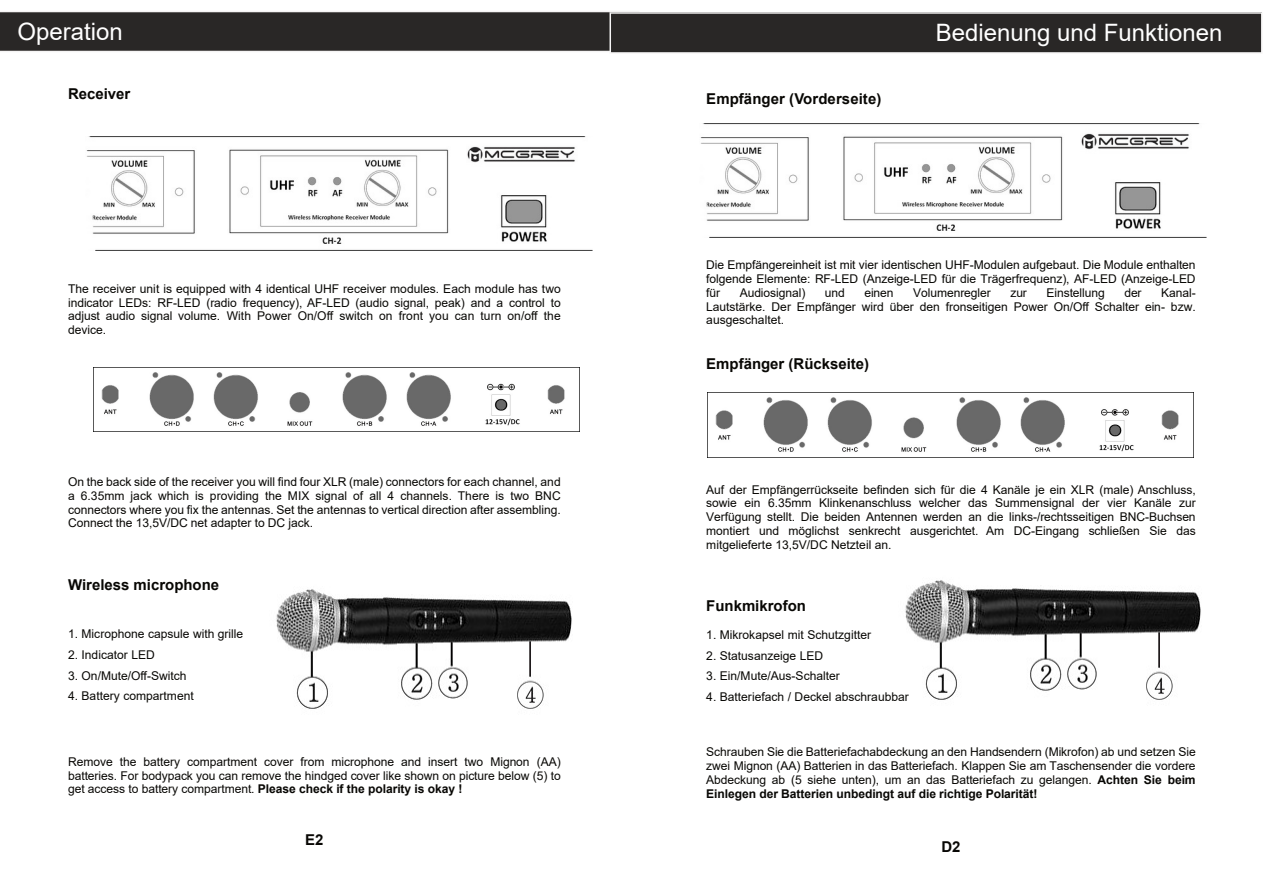
<style>
.page{position:relative;width:1264px;height:893px;background:#fff}
.page>*{position:absolute;margin:0;border:0;box-sizing:border-box;transform-origin:0 0}
.t1{font:24px "Arial";color:#fff}
.t2{font:700 15px "Arial";color:#080704}
.t3{font:12px/13.8px "Arial";letter-spacing:-.005em;color:#080704;text-align:justify}
.s1{font-weight:700}
</style>
<div class="page">
<svg style="left:0;top:11px;width:639px;height:41px;background:#353332"></svg>
<img style="left:276px;top:589px;width:296px;height:120px">
<img style="left:86px;top:136px;width:506px;height:114px">
<img style="left:93px;top:367px;width:486px;height:65px">
<img style="left:905px;top:580px;width:296px;height:120px">
<div style="left:612px;top:15px;width:647px;height:36px;background:#292726"></div>
<div style="left:609px;top:12px;width:653px;height:42px;border:2px solid #f5f4f4"></div>
<img style="left:700px;top:124px;width:506px;height:113px">
<img style="left:707px;top:392px;width:485px;height:65px">
<h1 class="t1" style="left:17px;top:22px;width:107px">Operation</h1>
<p class="t2" style="left:68px;top:88px;width:64px">Receiver</p>
<p class="t3" style="left:68px;top:283px;width:494px">The receiver unit is equipped with 4 identical UHF receiver modules. Each module has two indicator LEDs: RF-LED (radio frequency), AF-LED (audio signal, peak) and a control to adjust audio signal volume. With Power On/Off switch on front you can turn on/off the device.</p>
<p class="t3" style="left:68px;top:476px;width:494px">On the back side of the receiver you will find four XLR (male) connectors for each channel, and a 6.35mm jack which is providing the MIX signal of all 4 channels. There is two BNC connectors where you fix the antennas. Set the antennas to vertical direction after assembling.<br>Connect the 13,5V/DC net adapter to DC jack.</p>
<p class="t2" style="left:68px;top:579px;width:153px">Wireless microphone</p>
<p class="t3" style="left:68px;top:628px;width:177px">1. Microphone capsule with grille</p>
<p class="t3" style="left:68px;top:649px;width:88px">2. Indicator LED</p>
<p class="t3" style="left:68px;top:669px;width:120px">3. On/Mute/Off-Switch</p>
<p class="t3" style="left:68px;top:690px;width:127px">4. Battery compartment</p>
<p class="t3" style="left:68px;top:756px;width:494px">Remove the battery compartment cover from microphone and insert two Mignon (AA) batteries. For bodypack you can remove the hindged cover like shown on picture below (5) to get access to battery compartment. <span class="s1">Please check if the polarity is okay !</span></p>
<p class="t2" style="left:305px;top:833px;width:20px">E2</p>
<p class="t2" style="left:706px;top:93px;width:176px">Empfänger (Vorderseite)</p>
<h1 class="t1" style="left:935px;top:24px;width:288px">Bedienung und Funktionen</h1>
<p class="t3" style="left:706px;top:259px;width:491px">Die Empfängereinheit ist mit vier identischen UHF-Modulen aufgebaut. Die Module enthalten folgende Elemente: RF-LED (Anzeige-LED für die Trägerfrequenz), AF-LED (Anzeige-LED für</p>
<p class="t3" style="left:739px;top:287px;width:67px">Audiosignal)</p>
<p class="t3" style="left:824px;top:287px;width:22px">und</p>
<p class="t3" style="left:864px;top:287px;width:31px">einen</p>
<p class="t3" style="left:912px;top:287px;width:79px">Volumenregler</p>
<p class="t3" style="left:1010px;top:287px;width:18px">zur</p>
<p class="t3" style="left:1046px;top:287px;width:60px">Einstellung</p>
<p class="t3" style="left:1124px;top:287px;width:19px">der</p>
<p class="t3" style="left:706px;top:287px;width:491px;text-indent:454px">Kanal-Lautstärke. Der Empfänger wird über den fronseitigen Power On/Off Schalter ein- bzw. ausgeschaltet.</p>
<p class="t2" style="left:706px;top:358px;width:164px">Empfänger (Rückseite)</p>
<p class="t3" style="left:706px;top:483px;width:491px">Auf der Empfängerrückseite befinden sich für die 4 Kanäle je ein XLR (male) Anschluss, sowie ein 6.35mm Klinkenanschluss welcher das Summensignal der vier Kanäle zur Verfügung stellt. Die beiden Antennen werden an die links-/rechtsseitigen BNC-Buchsen montiert und möglichst senkrecht ausgerichtet. Am DC-Eingang schließen Sie das mitgelieferte 13,5V/DC Netzteil an.</p>
<p class="t2" style="left:706px;top:600px;width:101px">Funkmikrofon</p>
<p class="t3" style="left:706px;top:629px;width:166px">1. Mikrokapsel mit Schutzgitter</p>
<p class="t3" style="left:706px;top:649px;width:118px">2. Statusanzeige LED</p>
<p class="t3" style="left:706px;top:670px;width:135px">3. Ein/Mute/Aus-Schalter</p>
<p class="t3" style="left:706px;top:691px;width:204px">4. Batteriefach / Deckel abschraubbar</p>
<p class="t3" style="left:706px;top:746px;width:491px">Schrauben Sie die Batteriefachabdeckung an den Handsendern (Mikrofon) ab und setzen Sie zwei Mignon (AA) Batterien in das Batteriefach. Klappen Sie am Taschensender die vordere Abdeckung ab (5 siehe unten), um an das Batteriefach zu gelangen. <span class="s1">Achten Sie beim Einlegen der Batterien unbedingt auf die richtige Polarität!</span></p>
<p class="t2" style="left:941px;top:841px;width:21px">D2</p>
</div>
